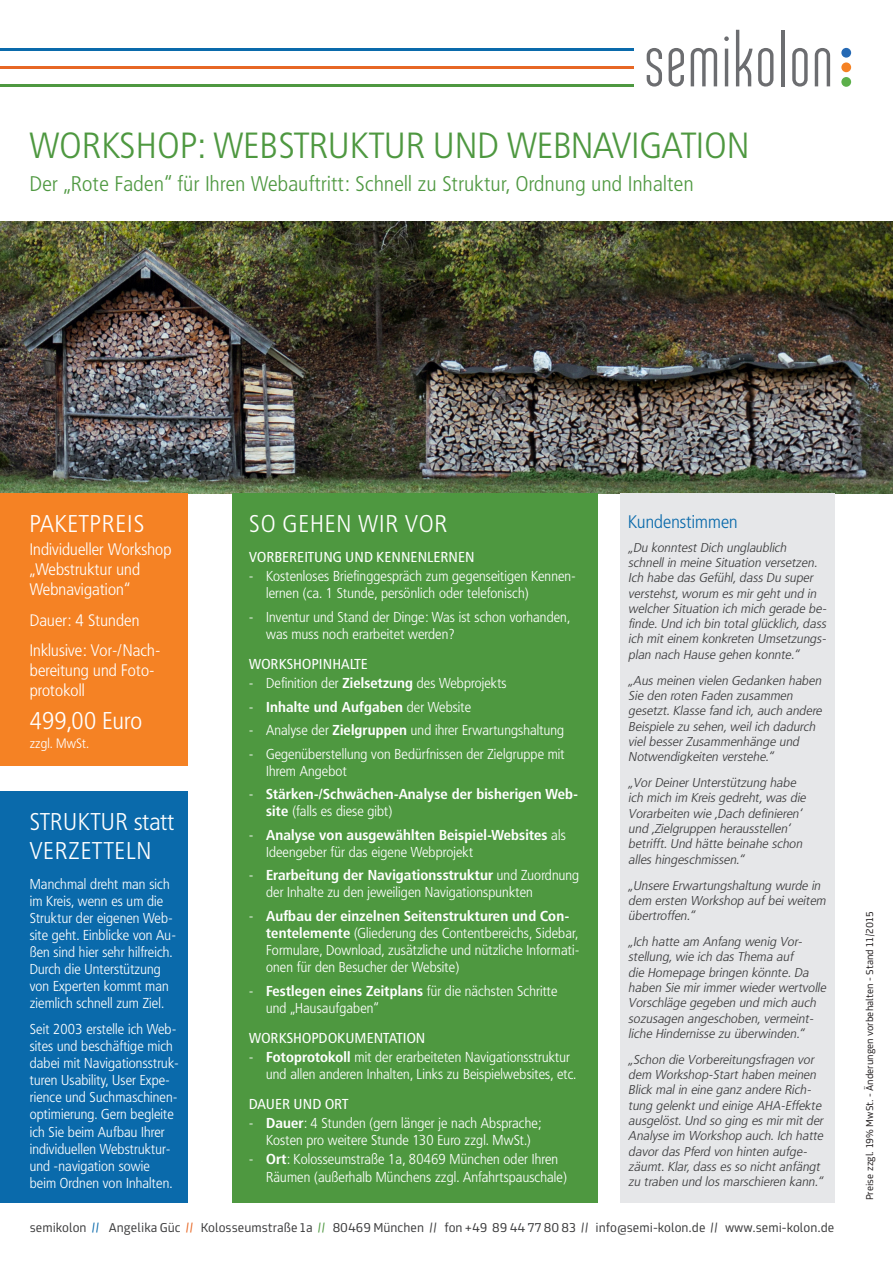
<style>
.page{position:relative;width:893px;height:1263px;background:#fff}
.page>*{position:absolute;margin:0;border:0;box-sizing:border-box;transform-origin:0 0}
.Absatzformat_2{font:300 36px "Frutiger Condensed BQ";letter-spacing:.03em;color:#4e9840;scale:1.06 1}
.Absatzformat_2-2{font:300 24px/28.8px "Frutiger Condensed BQ";letter-spacing:.04em;color:#fff}
.Absatzformat_2-3{font:300 24px "Frutiger Condensed BQ";letter-spacing:.06em;color:#fff;scale:1.06 1}
.Absatzformat_2-4{font:300 24px "Frutiger Condensed BQ";letter-spacing:.04em;color:#fff;scale:1.06 1}
.Absatzformat_2-5{font:300 24px "Frutiger Condensed BQ";letter-spacing:.01em;color:#fff;scale:1.06 1}
.Absatzformat_2-6{font:300 21px "Frutiger Condensed BQ";letter-spacing:.02em;color:#4e9840;scale:1.06 1}
.Absatzformat_2-7{font:300 18px "Frutiger Condensed BQ";letter-spacing:.01em;color:#0a6aab;scale:1.06 1}
.t1{font:300 16.5px/19.8px "Frutiger Condensed BQ";letter-spacing:.01em;color:#fff;scale:1.06 1}
.Absatzformat_2-8{font:300 14.25px/17.1px "Frutiger Condensed BQ";letter-spacing:.01em;color:#fff;scale:1.06 1}
.Absatzformat_2-9{font:700 14.25px/17.1px "Frutiger Condensed BQ";letter-spacing:.01em;color:#fff;scale:1.06 1}
.Absatzformat_2-10{font:14.25px "Frutiger Condensed BQ";letter-spacing:.03em;color:#fff;scale:1.06 1}
.Absatzformat_2-11{font:14.25px "Frutiger Condensed BQ";letter-spacing:.05em;color:#fff;scale:1.06 1}
.t2{font:13.5px "Tram Beta 110502 a";color:#3e3e3f}
.t3{font:300 13.5px "Frutiger Condensed BQ";letter-spacing:.01em;color:#fff;scale:1.06 1}
.Absatzformat_2-12{font:italic 300 12.75px/15.3px "Frutiger Condensed BQ";color:#3e3e3f;scale:1.15 1}
.t4{font:10.5px "Tram Beta 110502 a";color:#231f20}
.s1{font-weight:700}
.s2{font-weight:300}
.s3{font-weight:500;font-size:11.25px;color:#0a6aab}
.s4{font-weight:500;font-size:11.25px;color:#e76724}
.s5{font-weight:500;font-size:11.25px;color:#4e9840}
.s6{font-weight:500;font-size:11.25px}
</style>
<div class="page">
<div style="left:0;top:791px;width:187px;height:411px;background:#0a6aab"></div>
<div style="left:841px;top:48px;width:10px;height:10px;background:#2569b4;border-radius:50%"></div>
<div style="left:841px;top:62px;width:10px;height:10px;background:#f58224;border-radius:50%"></div>
<div style="left:841px;top:77px;width:10px;height:10px;background:#5caf4a;border-radius:50%"></div>
<svg style="left:647px;top:48px;width:15px;height:39px"></svg>
<svg style="left:669px;top:48px;width:15px;height:39px"></svg>
<svg style="left:691px;top:48px;width:26px;height:38px"></svg>
<svg style="left:724px;top:36px;width:5px;height:50px"></svg>
<svg style="left:758px;top:48px;width:15px;height:39px"></svg>
<hr style="left:781px;top:30px;width:4px;height:56px;background:#6c6d70">
<svg style="left:792px;top:48px;width:16px;height:39px"></svg>
<svg style="left:815px;top:48px;width:15px;height:38px"></svg>
<svg style="left:736px;top:30px;width:16px;height:56px"></svg>
<hr style="left:0;top:48px;width:634px;height:2px;background:#0a6aab">
<hr style="left:0;top:66px;width:634px;height:2px;background:#e76724">
<hr style="left:0;top:85px;width:634px;height:2px;background:#4e9840">
<img style="left:0;top:221px;width:893px;height:272px">
<div style="left:0;top:493px;width:187px;height:272px;background:#f58224"></div>
<div style="left:620px;top:493px;width:214px;height:709px;background:#e6e7e9"></div>
<div style="left:232px;top:493px;width:366px;height:709px;background:#4e9840"></div>
<p class="Absatzformat_2" style="left:30px;top:125px;width:680px">WORKSHOP: WEBSTRUKTUR UND WEBNAVIGATION</p>
<p class="Absatzformat_2-6" style="left:30px;top:172px;width:628px">Der „Rote Faden“ für Ihren Webauftritt: Schnell zu Struktur, Ordnung und Inhalten</p>
<p class="Absatzformat_2-7" style="left:628px;top:511px;width:105px">Kundenstimmen</p>
<p class="Absatzformat_2-12" style="left:628px;top:540px;width:176px">„Du konntest Dich unglaublich schnell in meine Situation versetzen.<br>Ich habe das Gefühl, dass Du super verstehst, worum es mir geht und in welcher Situation ich mich gerade be&shy;finde. Und ich bin total glücklich, dass ich mit einem konkreten Umsetzungs&shy;plan nach Hause gehen konnte.“</p>
<p class="Absatzformat_2-12" style="left:628px;top:673px;width:172px">„Aus meinen vielen Gedanken haben<br>Sie den roten Faden zusammen gesetzt. Klasse fand ich, auch andere<br>Beispiele zu sehen, weil ich dadurch viel besser Zusammenhänge und<br>Notwendigkeiten verstehe.“</p>
<p class="Absatzformat_2-12" style="left:628px;top:775px;width:158px">„Vor Deiner Unterstützung habe ich mich im Kreis gedreht, was die<br>Vorarbeiten wie ‚Dach definieren‘ und ‚Zielgruppen herausstellen‘ betrifft. Und hätte beinahe schon alles hingeschmissen.“</p>
<p class="Absatzformat_2-12" style="left:628px;top:878px;width:176px">„Unsere Erwartungshaltung wurde in dem ersten Workshop auf bei weitem übertroffen.“</p>
<p class="Absatzformat_2-12" style="left:628px;top:934px;width:176px">„Ich hatte am Anfang wenig Vor&shy;stellung, wie ich das Thema auf<br>die Homepage bringen könnte. Da haben Sie mir immer wieder wertvolle Vorschläge gegeben und mich auch sozusagen angeschoben, vermeint&shy;liche Hindernisse zu überwinden.“</p>
<p class="Absatzformat_2-12" style="left:628px;top:1052px;width:173px">„Schon die Vorbereitungsfragen vor dem Workshop-Start haben meinen Blick mal in eine ganz andere Rich&shy;tung gelenkt und einige AHA-Effekte ausgelöst. Und so ging es mir mit der Analyse im Workshop auch. Ich hatte davor das Pferd von hinten aufge&shy;zäumt. Klar, dass es so nicht anfängt zu traben und los marschieren kann.“</p>
<p class="Absatzformat_2-3" style="left:249px;top:510px;width:188px">SO GEHEN WIR VOR</p>
<p class="Absatzformat_2-11" style="left:249px;top:548px;width:214px">VORBEREITUNG UND KENNENLERNEN</p>
<p class="Absatzformat_2-8" style="left:266px;top:568px;width:294px;text-indent:-17px">- Kostenloses Briefinggespräch zum gegenseitigen Kennen&shy;lernen (ca. 1 Stunde, persönlich oder telefonisch)</p>
<p class="Absatzformat_2-8" style="left:266px;top:609px;width:288px;text-indent:-17px">- Inventur und Stand der Dinge: Was ist schon vorhanden, was muss noch erarbeitet werden?</p>
<p class="Absatzformat_2-10" style="left:249px;top:655px;width:113px">WORKSHOPINHALTE</p>
<p class="Absatzformat_2-8" style="left:249px;top:675px;width:244px">- Definition der <span class="s1">Zielsetzung</span> des Webprojekts</p>
<p class="Absatzformat_2-9" style="left:249px;top:698px;width:211px"><span class="s2">-</span> Inhalte und Aufgaben <span class="s2">der Website</span></p>
<p class="Absatzformat_2-8" style="left:249px;top:722px;width:299px">- Analyse der <span class="s1">Zielgruppen</span> und ihrer Erwartungshaltung</p>
<p class="Absatzformat_2-8" style="left:266px;top:745px;width:283px;text-indent:-17px">- Gegenüberstellung von Bedürfnissen der Zielgruppe mit<br>Ihrem Angebot</p>
<p class="Absatzformat_2-9" style="left:266px;top:785px;width:296px;text-indent:-17px"><span class="s2">-</span> Stärken-/Schwächen-Analyse der bisherigen Web&shy;site <span class="s2">(falls es diese gibt)</span></p>
<p class="Absatzformat_2-9" style="left:266px;top:826px;width:284px;text-indent:-17px"><span class="s2">-</span> Analyse von ausgewählten Beispiel-Websites <span class="s2">als<br>Ideengeber für das eigene Webprojekt</span></p>
<p class="Absatzformat_2-8" style="left:266px;top:867px;width:297px;text-indent:-17px">- <span class="s1">Erarbeitung der Navigationsstruktur</span> und Zuordnung der Inhalte zu den jeweiligen Navigationspunkten</p>
<p class="Absatzformat_2-8" style="left:266px;top:907px;width:297px;text-indent:-17px">- <span class="s1">Aufbau der einzelnen Seitenstrukturen und Con&shy;tentelemente</span> (Gliederung des Contentbereichs, Sidebar, Formulare, Download, zusätzliche und nützliche Informati&shy;onen für den Besucher der Website)</p>
<p class="Absatzformat_2-8" style="left:266px;top:982px;width:276px;text-indent:-17px">- <span class="s1">Festlegen eines Zeitplans</span> für die nächsten Schritte und „Hausaufgaben“</p>
<p class="Absatzformat_2-10" style="left:249px;top:1029px;width:167px">WORKSHOPDOKUMENTATION</p>
<p class="Absatzformat_2-8" style="left:266px;top:1048px;width:294px;text-indent:-17px">- <span class="s1">Fotoprotokoll</span> mit der erarbeiteten Navigationsstruktur und allen anderen Inhalten, Links zu Beispielwebsites, etc.</p>
<p class="Absatzformat_2-10" style="left:249px;top:1095px;width:95px">DAUER UND ORT</p>
<p class="Absatzformat_2-8" style="left:249px;top:1115px;width:277px;text-align:center">- <span class="s1">Dauer</span>: 4 Stunden (gern länger je nach Absprache;<br>Kosten pro weitere Stunde 130 Euro zzgl. MwSt.)</p>
<p class="Absatzformat_2-8" style="left:266px;top:1151px;width:285px;text-indent:-17px">- <span class="s1">Ort</span>: Kolosseumstraße 1a, 80469 München oder Ihren<br>Räumen (außerhalb Münchens zzgl. Anfahrtspauschale)</p>
<p class="t2" style="left:30px;top:1218px;width:806px">semikolon <span class="s3">//</span> Angelika Güc <span class="s4">//</span> Kolosseumstraße 1a <span class="s5">//</span> 80469 München <span class="s6">//</span> fon +49 89 44 77 80 83 <span class="s6">//</span> info@semi-kolon.de <span class="s6">//</span> www.semi-kolon.de</p>
<p class="Absatzformat_2-4" style="left:30px;top:510px;width:110px">PAKETPREIS</p>
<p class="t1" style="left:30px;top:540px;width:135px">Individueller Workshop „Webstruktur und<br>Webnavigation“</p>
<p class="t1" style="left:30px;top:610px;width:105px">Dauer: 4 Stunden</p>
<p class="t1" style="left:30px;top:640px;width:125px">Inklusive: Vor-/Nach&shy;bereitung und Foto&shy;protokoll</p>
<p class="Absatzformat_2-5" style="left:30px;top:706px;width:107px">499,00 Euro</p>
<p class="t3" style="left:30px;top:736px;width:57px">zzgl. MwSt.</p>
<p class="Absatzformat_2-2" style="left:30px;top:807px;width:146px">STRUKTUR statt<br>VERZETTELN</p>
<p class="Absatzformat_2-8" style="left:30px;top:875px;width:139px">Manchmal dreht man sich im Kreis, wenn es um die<br>Struktur der eigenen Web&shy;site geht. Einblicke von Au&shy;ßen sind hier sehr hilfreich.<br>Durch die Unterstützung von Experten kommt man ziemlich schnell zum Ziel.</p>
<p class="Absatzformat_2-8" style="left:30px;top:1020px;width:142px">Seit 2003 erstelle ich Web&shy;sites und beschäftige mich dabei mit Navigationsstruk&shy;turen Usability, User Expe&shy;rience und Suchmaschinen&shy;optimierung. Gern begleite ich Sie beim Aufbau Ihrer individuellen Webstruktur&shy;und -navigation sowie beim Ordnen von Inhalten.</p>
<p class="t4" style="left:862px;top:1200px;width:290px;rotate:-90deg">Preise zzgl. 19% MwSt. - Änderungen vorbehalten - Stand 11/2015</p>
</div>
